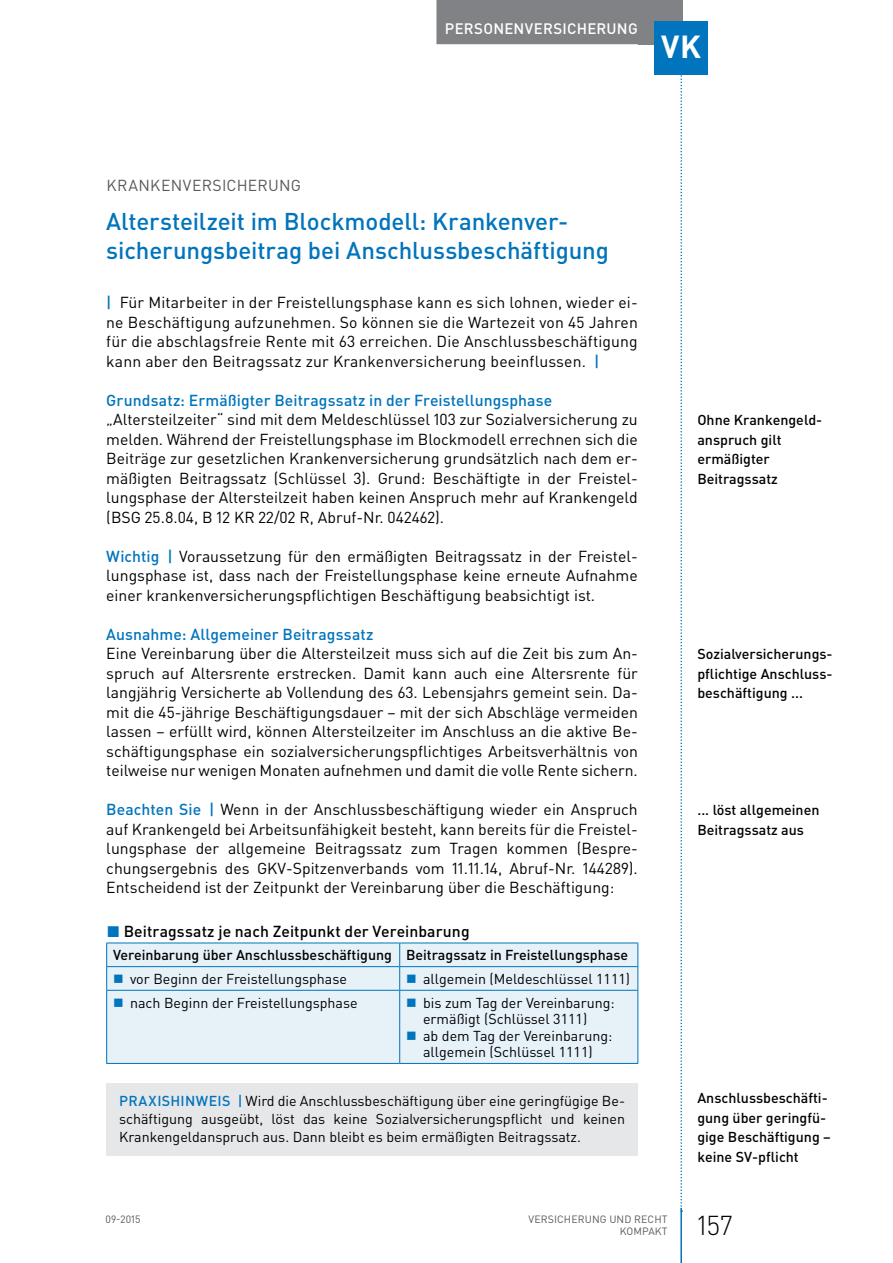
<style>
.page{position:relative;width:893px;height:1263px;background:#fff}
.page>*{position:absolute;margin:0;border:0;box-sizing:border-box;transform-origin:0 0}
.t1{font:700 31.5px "DIN Pro";color:#fff}
.t2{font:300 27px "DIN Pro";color:#000}
.t3{font:500 24px/28.5px "DIN Pro";letter-spacing:-.005em;color:#0074bc}
.t4{font:15.75px/19.5px "DIN Pro";color:#000;text-align:justify}
.t5{font:500 15.75px "DIN Pro";letter-spacing:.005em;color:#0074bc}
.t6{font:500 15.75px "DIN Pro";letter-spacing:.005em;color:#000}
.t7{font:15.75px "DIN Pro";letter-spacing:.015em;color:#58595b}
.t8{font:500 15px "DIN Pro";letter-spacing:.015em;color:#fff}
.t9{font:14.25px/16.5px "DIN Pro";color:#000}
.t10{font:500 14.25px/19.5px "DIN Pro";color:#000}
.t11{font:500 14.25px "DIN Pro";letter-spacing:.035em;color:#0074bc}
.t12{font:10.5px/12.8px "DIN Pro";letter-spacing:.01em;color:#58595b;text-align:right}
.s1{font-weight:500;color:#0074bc}
.s2{color:#0074bc}
</style>
<div class="page">
<svg style="left:680px;top:74px;width:2px;height:1134px"></svg>
<div style="left:638px;top:0;width:44px;height:44px;background:#808285"></div>
<hr style="left:680px;top:1208px;width:2px;height:55px;background:#0074bc">
<div style="left:436px;top:0;width:210px;height:44px;background:#808285"></div>
<div style="left:655px;top:21px;width:53px;height:53px;background:#0074bc"></div>
<div style="left:107px;top:943px;width:530px;height:120px;background:#e6f1f8"></div>
<hr style="left:106px;top:942px;width:294px;height:1px;background:#0074bc">
<hr style="left:400px;top:942px;width:238px;height:1px;background:#0074bc">
<hr style="left:106px;top:966px;width:294px;height:1px;background:#0074bc">
<svg style="left:106px;top:943px;width:1px;height:47px"></svg>
<hr style="left:400px;top:966px;width:238px;height:1px;background:#0074bc">
<svg style="left:399px;top:943px;width:1px;height:47px"></svg>
<svg style="left:637px;top:943px;width:1px;height:47px"></svg>
<hr style="left:106px;top:990px;width:294px;height:1px;background:#0074bc">
<hr style="left:106px;top:991px;width:1px;height:72px;background:#0074bc">
<hr style="left:106px;top:1063px;width:294px;height:1px;background:#0074bc">
<hr style="left:400px;top:990px;width:238px;height:1px;background:#0074bc">
<hr style="left:399px;top:991px;width:1px;height:72px;background:#0074bc">
<hr style="left:637px;top:991px;width:1px;height:72px;background:#0074bc">
<hr style="left:400px;top:1063px;width:238px;height:1px;background:#0074bc">
<div style="left:106px;top:1083px;width:532px;height:72px;background:#e6e7e8"></div>
<svg style="left:114px;top:974px;width:8px;height:9px"></svg>
<svg style="left:407px;top:974px;width:8px;height:9px"></svg>
<svg style="left:114px;top:998px;width:8px;height:8px"></svg>
<svg style="left:407px;top:998px;width:8px;height:8px"></svg>
<svg style="left:407px;top:1031px;width:8px;height:8px"></svg>
<p class="t8" style="left:445px;top:18px;width:194px">Personenversicherung</p>
<h1 class="t1" style="left:661px;top:26px;width:42px">VK</h1>
<p class="t7" style="left:106px;top:175px;width:196px">KRANKENVERSICHERUNG</p>
<h3 class="t3" style="left:106px;top:206px;width:504px">Altersteilzeit im Blockmodell: Krankenver&shy;sicherungsbeitrag bei Anschlussbeschäftigung</h3>
<p class="t4" style="left:106px;top:292px;width:533px"><span class="s1">|</span> Für Mitarbeiter in der Freistellungsphase kann es sich lohnen, wieder ei&shy;ne Beschäftigung aufzunehmen. So können sie die Wartezeit von 45 Jahren für die abschlagsfreie Rente mit 63 erreichen. Die Anschlussbeschäftigung kann aber den Beitragssatz zur Krankenversicherung beeinflussen. <span class="s1">|</span></p>
<p class="t5" style="left:106px;top:389px;width:447px">Grundsatz: Ermäßigter Beitragssatz in der Freistellungsphase</p>
<p class="t4" style="left:106px;top:409px;width:533px">„Altersteilzeiter“ sind mit dem Meldeschlüssel 103 zur Sozialversicherung zu melden. Während der Freistellungsphase im Blockmodell errechnen sich die Beiträge zur gesetzlichen Krankenversicherung grundsätzlich nach dem er&shy;mäßigten Beitragssatz (Schlüssel 3). Grund: Beschäftigte in der Freistel&shy;lungsphase der Altersteilzeit haben keinen Anspruch mehr auf Krankengeld (BSG 25.8.04, B 12 KR 22/02 R, Abruf-Nr. 042462).</p>
<p class="t4" style="left:106px;top:546px;width:533px"><span class="s1">Wichtig |</span> Voraussetzung für den ermäßigten Beitragssatz in der Freistel&shy;lungsphase ist, dass nach der Freistellungsphase keine erneute Aufnahme einer krankenversicherungspflichtigen Beschäftigung beabsichtigt ist.</p>
<p class="t5" style="left:106px;top:623px;width:269px">Ausnahme: Allgemeiner Beitragssatz</p>
<p class="t4" style="left:106px;top:643px;width:533px">Eine Vereinbarung über die Altersteilzeit muss sich auf die Zeit bis zum An&shy;spruch auf Altersrente erstrecken. Damit kann auch eine Altersrente für langjährig Versicherte ab Vollendung des 63. Lebensjahrs gemeint sein. Da&shy;mit die 45-jährige Beschäftigungsdauer – mit der sich Abschläge vermeiden lassen – erfüllt wird, können Altersteilzeiter im Anschluss an die aktive Be&shy;schäftigungsphase ein sozialversicherungspflichtiges Arbeitsverhältnis von teilweise nur wenigen Monaten aufnehmen und damit die volle Rente sichern.</p>
<p class="t4" style="left:106px;top:799px;width:533px"><span class="s1">Beachten Sie |</span> Wenn in der Anschlussbeschäftigung wieder ein Anspruch auf Krankengeld bei Arbeitsunfähigkeit besteht, kann bereits für die Freistel&shy;lungsphase der allgemeine Beitragssatz zum Tragen kommen (Bespre&shy;chungsergebnis des GKV-Spitzenverbands vom 11.11.14, Abruf-Nr. 144289).<br>Entscheidend ist der Zeitpunkt der Vereinbarung über die Beschäftigung:</p>
<p class="t6" style="left:107px;top:920px;width:364px"><span class="s2">◼</span> Beitragssatz je nach Zeitpunkt der Vereinbarung</p>
<p class="t10" style="left:113px;top:945px;width:517px">Vereinbarung über Anschlussbeschäftigung Beitragssatz in Freistellungsphase</p>
<p class="t9" style="left:130px;top:970px;width:218px">vor Beginn der Freistellungsphase</p>
<p class="t9" style="left:423px;top:970px;width:209px">allgemein (Meldeschlüssel 1111)</p>
<p class="t9" style="left:130px;top:993px;width:229px">nach Beginn der Freistellungsphase</p>
<p class="t9" style="left:423px;top:993px;width:193px">bis zum Tag der Vereinbarung: ermäßigt (Schlüssel 3111)<br>ab dem Tag der Vereinbarung: allgemein (Schlüssel 1111)</p>
<p class="t11" style="left:119px;top:1091px;width:47px">PRAXISHIN</p>
<p class="t11" style="left:196px;top:1091px;width:20px">WEIS</p>
<p class="t9" style="left:119px;top:1092px;width:507px;line-height:18px;text-align:justify;text-indent:119px"><span class="s1">|</span> Wird die Anschlussbeschäftigung über eine geringfügige Be&shy;schäftigung ausgeübt, löst das keine Sozialversicherungspflicht und keinen Krankengeldanspruch aus. Dann bleibt es beim ermäßigten Beitragssatz.</p>
<p class="t10" style="left:697px;top:410px;width:126px">Ohne Krankengeld&shy;anspruch gilt ermäßigter<br>Beitragssatz</p>
<p class="t10" style="left:697px;top:644px;width:137px;text-align:justify">Sozialversicherungs&shy;pflichtige Anschluss&shy;beschäftigung ...</p>
<p class="t10" style="left:697px;top:800px;width:124px">... löst allgemeinen<br>Beitragssatz aus</p>
<p class="t10" style="left:697px;top:1087px;width:135px">Anschlussbeschäfti&shy;gung über geringfü&shy;gige Beschäftigung – keine SV-pflicht</p>
<p class="t12" style="left:106px;top:1212px;width:37px">09-2015</p>
<p class="t12" style="left:528px;top:1212px;width:141px">VERSICHERUNG UND RECHT<br>KOMPAKT</p>
<h2 class="t2" style="left:697px;top:1207px;width:37px">157</h2>
</div>
